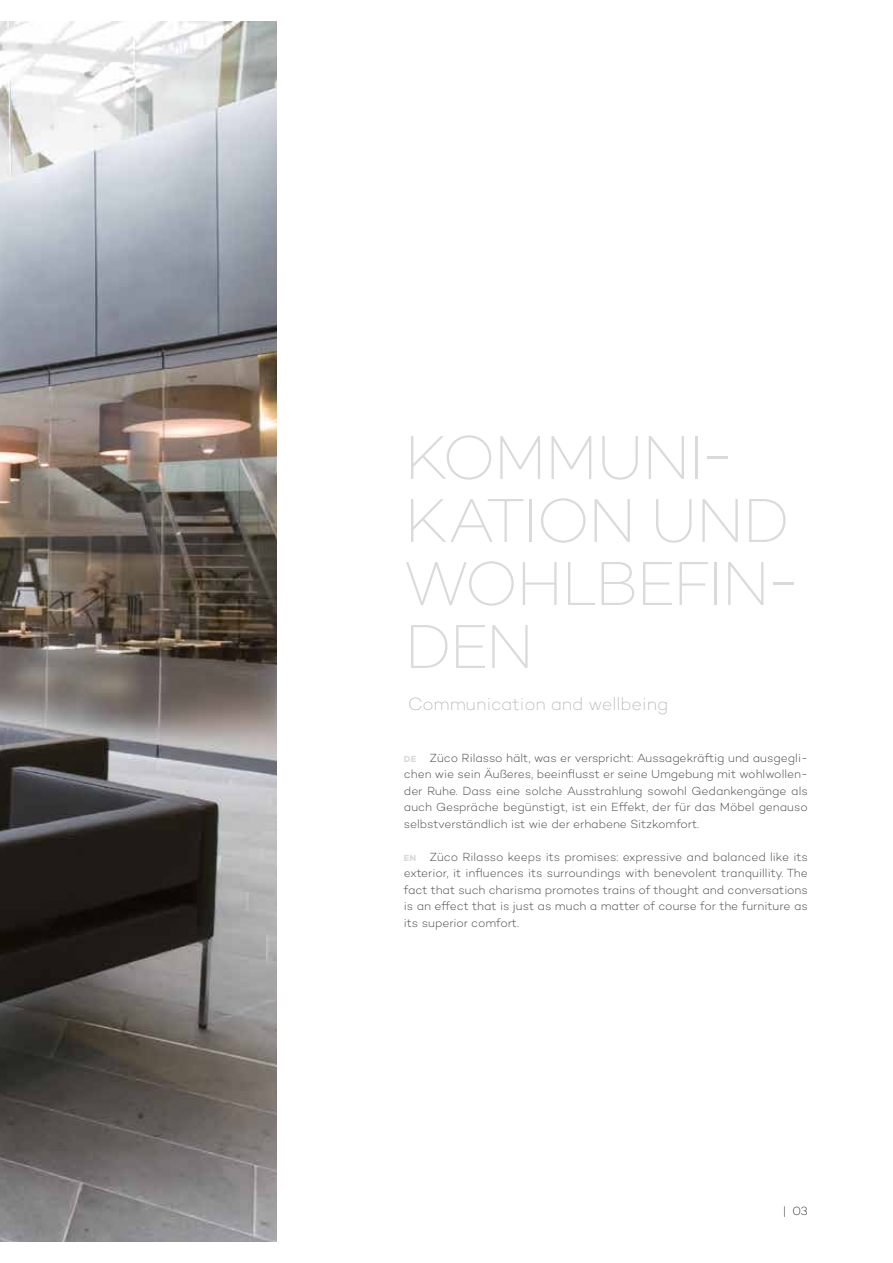
<style>
.page{position:relative;width:893px;height:1263px;background:#fff}
.page>*{position:absolute;margin:0;border:0;box-sizing:border-box;transform-origin:0 0}
.t1{font:200 63px/63px "Campton";letter-spacing:-.04em;color:#dadada}
.t2{font:200 18px "Campton";color:#b3b2b2}
.t3{font:300 12px/16.5px "Campton";letter-spacing:-.01em;color:#4a4a49;text-align:justify}
.t4{font:200 12px "Campton";color:#000}
.s1{font-weight:700;font-size:9px;color:#dadada}
</style>
<div class="page">
<img style="left:0;top:21px;width:276px;height:1221px">
<h1 class="t1" style="left:404px;top:425px;width:399px">KOMMUNI-<br>KATION UND<br>WOHLBEFIN-<br>DEN</h1>
<h2 class="t2" style="left:408px;top:693px;width:262px">Communication and wellbeing</h2>
<p class="t3" style="left:404px;top:749px;width:406px"><span class="s1">DE</span> Züco Rilasso hält, was er verspricht: Aussagekräftig und ausgegli&shy;chen wie sein Äußeres, beeinflusst er seine Umgebung mit wohlwollen&shy;der Ruhe. Dass eine solche Ausstrahlung sowohl Gedankengänge als auch Gespräche begünstigt, ist ein Effekt, der für das Möbel genauso selbstverständlich ist wie der erhabene Sitzkomfort.</p>
<p class="t3" style="left:404px;top:848px;width:405px"><span class="s1">EN</span> Züco Rilasso keeps its promises: expressive and balanced like its exterior, it influences its surroundings with benevolent tranquillity. The fact that such charisma promotes trains of thought and conversations is an effect that is just as much a matter of course for the furniture as its superior comfort.</p>
<p class="t4" style="left:783px;top:1204px;width:27px">| 03</p>
</div>
